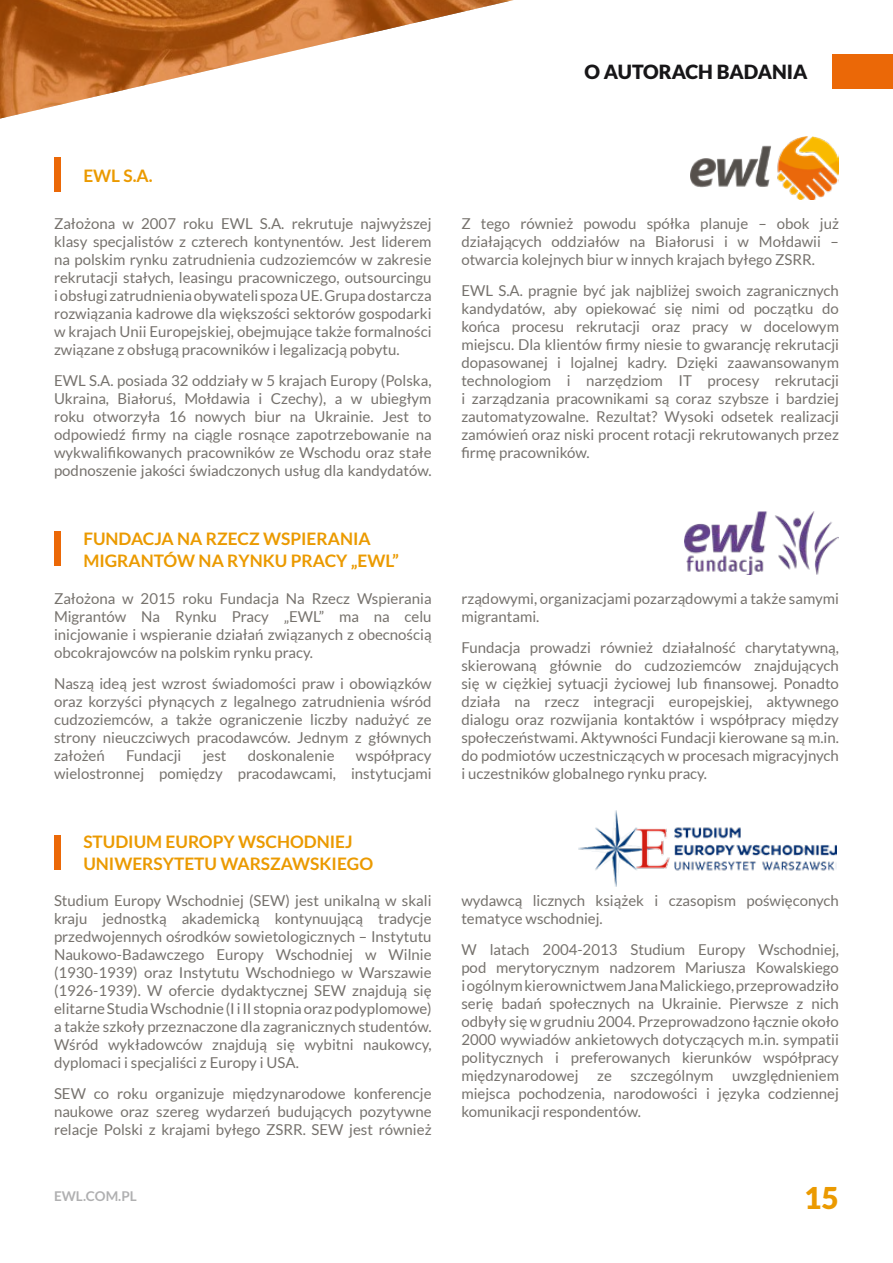
<style>
.page{position:relative;width:893px;height:1263px;background:#fff}
.page>*{position:absolute;margin:0;border:0;box-sizing:border-box;transform-origin:0 0}
.t1{font:900 30px "Lato";color:#eb9a00}
.t2{font:900 19.5px "Lato";color:#171618}
.t3{font:700 17.25px/22.5px "Lato";color:#eb9a00}
.t4{font:15px/18px "Lato";color:#76726d;text-align:justify}
.t5{font:700 13.5px "Lato";color:#b0b0b1}
</style>
<div class="page">
<div style="left:832px;top:54px;width:61px;height:35px;background:#eb6807"></div>
<svg style="left:0;top:0;width:514px;height:192px"></svg>
<div style="left:54px;top:157px;width:6px;height:35px;background:#eb6807"></div>
<div style="left:54px;top:532px;width:6px;height:34px;background:#eb6807"></div>
<div style="left:54px;top:835px;width:6px;height:34px;background:#eb6807"></div>
<img style="left:685px;top:512px;width:154px;height:62px">
<img style="left:691px;top:137px;width:148px;height:62px">
<img style="left:578px;top:810px;width:259px;height:76px">
<h2 class="t2" style="left:585px;top:61px;width:224px">O AUTORACH BADANIA</h2>
<p class="t3" style="left:83px;top:164px;width:71px">EWL S.A.</p>
<p class="t4" style="left:54px;top:214px;width:379px">Założona w 2007 roku EWL S.A. rekrutuje najwyższej klasy specjalistów z czterech kontynentów. Jest liderem na polskim rynku zatrudnienia cudzoziemców w zakresie rekrutacji stałych, leasingu pracowniczego, outsourcingu i obsługi zatrudnienia obywateli spoza UE. Grupa dostarcza rozwiązania kadrowe dla większości sektorów gospodarki w krajach Unii Europejskiej, obejmujące także formalności związane z obsługą pracowników i legalizacją pobytu.</p>
<p class="t4" style="left:54px;top:371px;width:379px">EWL S.A. posiada 32 oddziały w 5 krajach Europy (Polska, Ukraina, Białoruś, Mołdawia i Czechy), a w ubiegłym roku otworzyła 16 nowych biur na Ukrainie. Jest to odpowiedź firmy na ciągle rosnące zapotrzebowanie na wykwalifikowanych pracowników ze Wschodu oraz stałe podnoszenie jakości świadczonych usług dla kandydatów.</p>
<p class="t3" style="left:83px;top:527px;width:317px">FUNDACJA NA RZECZ WSPIERANIA<br>MIGRANTÓW NA RYNKU PRACY „EWL”</p>
<p class="t4" style="left:54px;top:590px;width:379px">Założona w 2015 roku Fundacja Na Rzecz Wspierania Migrantów Na Rynku Pracy „EWL” ma na celu inicjowanie i wspieranie działań związanych z obecnością obcokrajowców na polskim rynku pracy.</p>
<p class="t4" style="left:54px;top:674px;width:379px">Naszą ideą jest wzrost świadomości praw i obowiązków oraz korzyści płynących z legalnego zatrudnienia wśród cudzoziemców, a także ograniczenie liczby nadużyć ze strony nieuczciwych pracodawców. Jednym z głównych założeń</p>
<p class="t4" style="left:54px;top:746px;width:379px;text-align:right">współpracy<br>wielostronnej pomiędzy pracodawcami, instytucjami</p>
<p class="t4" style="left:126px;top:746px;width:57px">Fundacji</p>
<p class="t4" style="left:203px;top:746px;width:25px">jest</p>
<p class="t4" style="left:248px;top:746px;width:88px">doskonalenie</p>
<p class="t3" style="left:83px;top:830px;width:291px">STUDIUM EUROPY WSCHODNIEJ<br>UNIWERSYTETU WARSZAWSKIEGO</p>
<p class="t4" style="left:54px;top:892px;width:379px">Studium Europy Wschodniej (SEW) jest unikalną w skali kraju jednostką akademicką kontynuującą tradycje przedwojennych ośrodków sowietologicznych – Instytutu Naukowo-Badawczego Europy Wschodniej w Wilnie (1930-1939) oraz Instytutu Wschodniego w Warszawie (1926-1939). W ofercie dydaktycznej SEW znajdują się elitarne Studia Wschodnie (I i II stopnia oraz podyplomowe) a także szkoły przeznaczone dla zagranicznych studentów.<br>Wśród wykładowców znajdują się wybitni naukowcy, dyplomaci i specjaliści z Europy i USA.</p>
<p class="t4" style="left:54px;top:1084px;width:379px">SEW co roku organizuje międzynarodowe konferencje naukowe oraz szereg wydarzeń budujących pozytywne relacje Polski z krajami byłego ZSRR. SEW jest również</p>
<p class="t4" style="left:461px;top:214px;width:379px">Z tego również powodu spółka planuje – obok już działających oddziałów na Białorusi i w Mołdawii – otwarcia kolejnych biur w innych krajach byłego ZSRR.</p>
<p class="t4" style="left:461px;top:281px;width:379px">EWL S.A. pragnie być jak najbliżej swoich zagranicznych kandydatów, aby opiekować się nimi od początku do końca procesu rekrutacji oraz pracy w docelowym miejscu. Dla klientów firmy niesie to gwarancję rekrutacji dopasowanej i lojalnej kadry. Dzięki zaawansowanym technologiom i narzędziom IT procesy rekrutacji i zarządzania pracownikami są coraz szybsze i bardziej zautomatyzowalne. Rezultat? Wysoki odsetek realizacji zamówień oraz niski procent rotacji rekrutowanych przez firmę pracowników.</p>
<p class="t4" style="left:461px;top:590px;width:379px">rządowymi, organizacjami pozarządowymi a także samymi migrantami.</p>
<p class="t4" style="left:461px;top:638px;width:379px">Fundacja prowadzi również działalność charytatywną, skierowaną głównie do cudzoziemców znajdujących się w ciężkiej sytuacji życiowej lub finansowej. Ponadto działa na rzecz integracji europejskiej, aktywnego dialogu oraz rozwijania kontaktów i współpracy między społeczeństwami. Aktywności Fundacji kierowane są m.in. do podmiotów uczestniczących w procesach migracyjnych i uczestników globalnego rynku pracy.</p>
<p class="t4" style="left:461px;top:892px;width:379px">wydawcą licznych książek i czasopism poświęconych tematyce wschodniej.</p>
<p class="t4" style="left:461px;top:940px;width:379px">W latach 2004-2013 Studium Europy Wschodniej, pod merytorycznym nadzorem Mariusza Kowalskiego i ogólnym kierownictwem Jana Malickiego, przeprowadziło serię badań społecznych na Ukrainie. Pierwsze z nich odbyły się w grudniu 2004. Przeprowadzono łącznie około 2000 wywiadów ankietowych dotyczących m.in. sympatii politycznych i preferowanych kierunków współpracy międzynarodowej ze szczególnym uwzględnieniem miejsca pochodzenia, narodowości i języka codziennej komunikacji respondentów.</p>
<p class="t5" style="left:54px;top:1189px;width:84px">EWL.COM.PL</p>
<h1 class="t1" style="left:804px;top:1180px;width:36px">15</h1>
</div>
